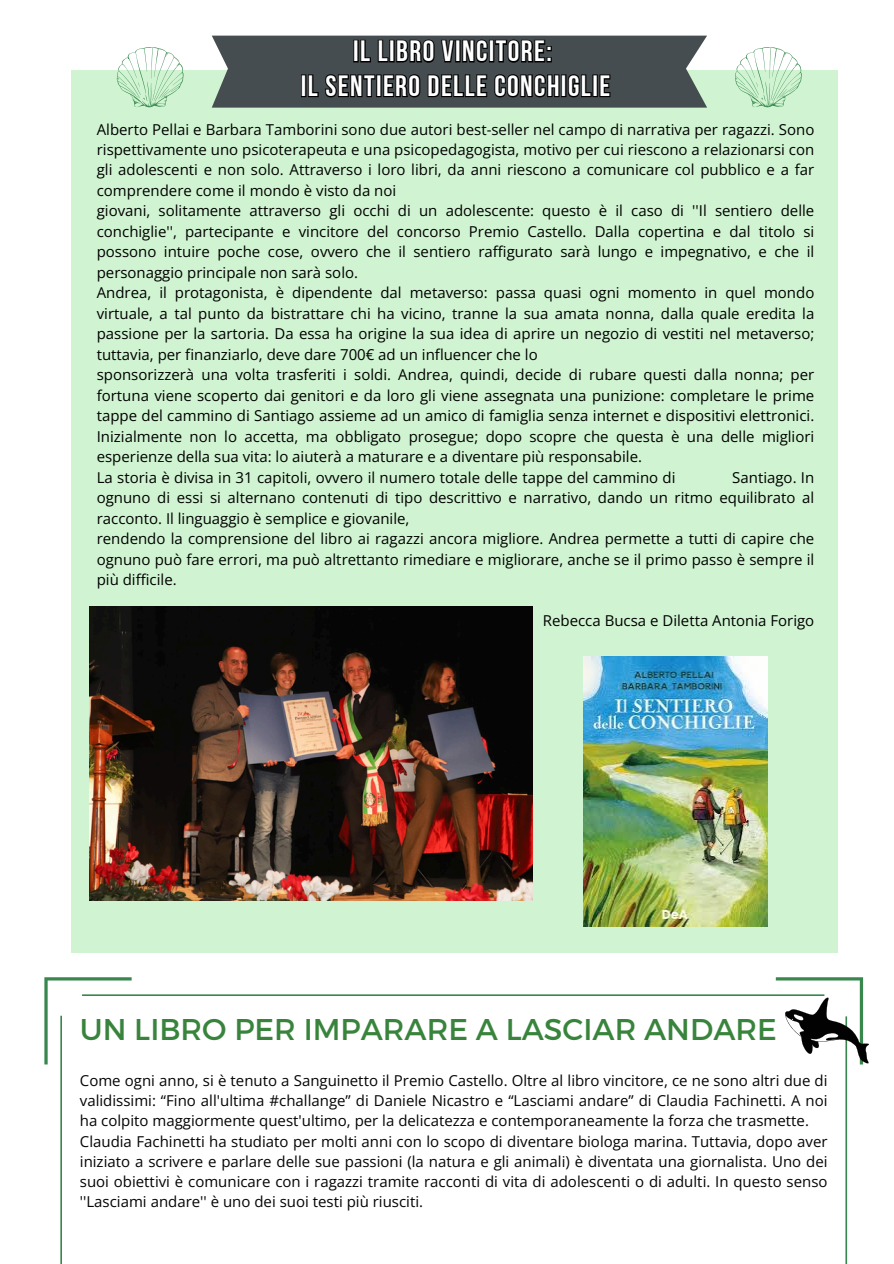
<style>
.page{position:relative;width:894px;height:1264px;background:#fff}
.page>*{position:absolute;margin:0;border:0;box-sizing:border-box;transform-origin:0 0}
.t1{font:30px "Montserrat";color:#39843c}
.t2{font:29.25px/34.7px "Bebas Neue Cyrillic";letter-spacing:.05em;color:#fff;text-align:center}
.t3{font:15px/20.4px "Open Sans";color:#000;text-align:justify}
.t4{font:15px/20.2px "Open Sans";color:#040404;text-align:justify}
</style>
<div class="page">
<div style="left:71px;top:70px;width:765px;height:882px;background:#d0f4d1"></div>
<svg style="left:44px;top:977px;width:818px;height:286px"></svg>
<img style="left:583px;top:656px;width:184px;height:270px">
<img style="left:89px;top:606px;width:444px;height:294px">
<svg style="left:784px;top:997px;width:84px;height:66px"></svg>
<svg style="left:735px;top:47px;width:66px;height:61px"></svg>
<svg style="left:212px;top:36px;width:495px;height:72px;background:#3f4546"></svg>
<svg style="left:117px;top:47px;width:66px;height:61px"></svg>
<p class="t2" style="left:301px;top:37px;width:311px">IL LIBRO VINCITORE:<br>IL SENTIERO DELLE CONCHIGLIE</p>
<p class="t3" style="left:97px;top:118px;width:718px">Alberto Pellai e Barbara Tamborini sono due autori best-seller nel campo di narrativa per ragazzi. Sono rispettivamente uno psicoterapeuta e una psicopedagogista, motivo per cui riescono a relazionarsi con gli adolescenti e non solo. Attraverso i loro libri, da anni riescono a comunicare col pubblico e a far comprendere come il mondo è visto da noi</p>
<h1 class="t3" style="left:97px;top:200px;width:718px">giovani, solitamente attraverso gli occhi di un adolescente: questo è il caso di ''Il sentiero delle conchiglie'', partecipante e vincitore del concorso Premio Castello. Dalla copertina e dal titolo si possono intuire poche cose, ovvero che il sentiero raffigurato sarà lungo e impegnativo, e che il personaggio principale non sarà solo.</h1>
<p class="t3" style="left:97px;top:282px;width:718px">Andrea, il protagonista, è dipendente dal metaverso: passa quasi ogni momento in quel mondo virtuale, a tal punto da bistrattare chi ha vicino, tranne la sua amata nonna, dalla quale eredita la passione per la sartoria. Da essa ha origine la sua idea di aprire un negozio di vestiti nel metaverso; tuttavia, per finanziarlo, deve dare 700€ ad un influencer che lo</p>
<p class="t3" style="left:97px;top:364px;width:718px">sponsorizzerà una volta trasferiti i soldi. Andrea, quindi, decide di rubare questi dalla nonna; per fortuna viene scoperto dai genitori e da loro gli viene assegnata una punizione: completare le prime tappe del cammino di Santiago assieme ad un amico di famiglia senza internet e dispositivi elettronici.<br>Inizialmente non lo accetta, ma obbligato prosegue; dopo scopre che questa è una delle migliori esperienze della sua vita: lo aiuterà a maturare e a diventare più responsabile.</p>
<p class="t3" style="left:97px;top:466px;width:580px">La storia è divisa in 31 capitoli, ovvero il numero totale delle tappe del cammino di</p>
<p class="t3" style="left:97px;top:466px;width:719px;text-indent:635px">Santiago. In ognuno di essi si alternano contenuti di tipo descrittivo e narrativo, dando un ritmo equilibrato al racconto. Il linguaggio è semplice e giovanile,</p>
<p class="t3" style="left:97px;top:528px;width:718px">rendendo la comprensione del libro ai ragazzi ancora migliore. Andrea permette a tutti di capire che ognuno può fare errori, ma può altrettanto rimediare e migliorare, anche se il primo passo è sempre il più difficile.</p>
<p class="t3" style="left:542px;top:610px;width:273px">Rebecca Bucsa e Diletta Antonia Forigo</p>
<p class="t1" style="left:80px;top:1009px;width:698px">UN LIBRO PER IMPARARE A LASCIAR ANDARE</p>
<p class="t4" style="left:80px;top:1069px;width:749px">Come ogni anno, si è tenuto a Sanguinetto il Premio Castello. Oltre al libro vincitore, ce ne sono altri due di validissimi: “Fino all'ultima #challange” di Daniele Nicastro e “Lasciami andare” di Claudia Fachinetti. A noi ha colpito maggiormente quest'ultimo, per la delicatezza e contemporaneamente la forza che trasmette.</p>
<p class="t4" style="left:80px;top:1130px;width:749px">Claudia Fachinetti ha studiato per molti anni con lo scopo di diventare biologa marina. Tuttavia, dopo aver iniziato a scrivere e parlare delle sue passioni (la natura e gli animali) è diventata una giornalista. Uno dei suoi obiettivi è comunicare con i ragazzi tramite racconti di vita di adolescenti o di adulti. In questo senso ''Lasciami andare'' è uno dei suoi testi più riusciti.</p>
</div>
